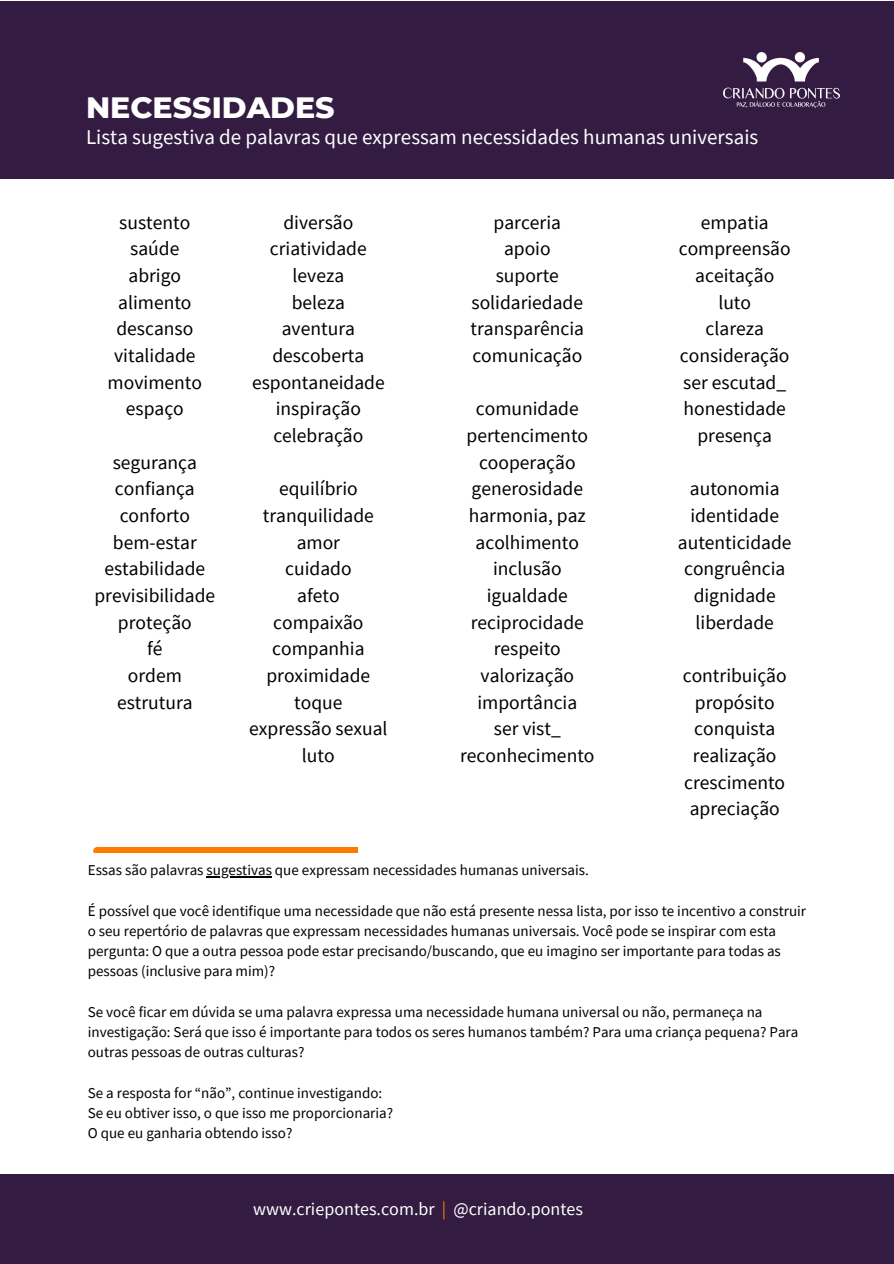
<style>
.page{position:relative;width:894px;height:1264px;background:#fff}
.page>*{position:absolute;margin:0;border:0;box-sizing:border-box;transform-origin:0 0}
.t1{font:800 30px "Montserrat";color:#fff}
.t2{font:21px "Source Sans Pro";color:#fff}
.t3{font:19.5px/26.7px "Source Sans Pro";color:#000;text-align:center}
.t4{font:18px "Source Sans Pro";color:#fff}
.t5{font:15px/20.2px "Source Sans Pro";color:#000}
.s1{color:#ff7a00}
</style>
<div class="page">
<div style="left:0;top:1173px;width:893px;height:90px;background:#331b42"></div>
<div style="left:0;top:1px;width:893px;height:178px;background:#331b42"></div>
<img style="left:723px;top:52px;width:116px;height:55px">
<svg style="left:93px;top:847px;width:264px;height:5px"></svg>
<hr style="left:206px;top:876px;width:66px;height:1px;background:#000">
<h1 class="t1" style="left:86px;top:89px;width:250px">NECESSIDADES</h1>
<p class="t2" style="left:86px;top:124px;width:673px">Lista sugestiva de palavras que expressam necessidades humanas universais</p>
<p class="t3" style="left:108px;top:208px;width:96px">sustento saúde abrigo alimento descanso vitalidade movimento espaço</p>
<p class="t3" style="left:94px;top:448px;width:122px">segurança confiança conforto bem-estar estabilidade previsibilidade proteção<br>fé<br>ordem estrutura</p>
<p class="t3" style="left:252px;top:208px;width:134px">diversão criatividade leveza<br>beleza<br>aventura descoberta espontaneidade inspiração celebração</p>
<p class="t3" style="left:249px;top:475px;width:140px">equilíbrio tranquilidade amor<br>cuidado<br>afeto<br>compaixão companhia proximidade toque<br>expressão sexual luto</p>
<p class="t3" style="left:470px;top:208px;width:115px">parceria apoio suporte solidariedade transparência comunicação</p>
<p class="t3" style="left:460px;top:395px;width:136px">comunidade pertencimento cooperação generosidade harmonia, paz acolhimento inclusão igualdade reciprocidade respeito valorização importância<br>ser vist_ reconhecimento</p>
<p class="t3" style="left:678px;top:208px;width:113px">empatia compreensão aceitação luto<br>clareza consideração ser escutad_ honestidade presença</p>
<p class="t3" style="left:677px;top:475px;width:115px">autonomia identidade autenticidade congruência dignidade liberdade</p>
<p class="t3" style="left:682px;top:661px;width:105px">contribuição propósito conquista realização crescimento apreciação</p>
<p class="t5" style="left:88px;top:859px;width:502px">Essas são palavras sugestivas que expressam necessidades humanas universais.</p>
<p class="t5" style="left:88px;top:900px;width:719px">É possível que você identifique uma necessidade que não está presente nessa lista, por isso te incentivo a construir o seu repertório de palavras que expressam necessidades humanas universais. Você pode se inspirar com esta pergunta: O que a outra pessoa pode estar precisando/buscando, que eu imagino ser importante para todas as pessoas (inclusive para mim)?</p>
<p class="t5" style="left:88px;top:1001px;width:711px">Se você ficar em dúvida se uma palavra expressa uma necessidade humana universal ou não, permaneça na investigação: Será que isso é importante para todos os seres humanos também? Para uma criança pequena? Para outras pessoas de outras culturas?</p>
<p class="t5" style="left:88px;top:1082px;width:307px">Se a resposta for “não”, continue investigando:<br>Se eu obtiver isso, o que isso me proporcionaria?<br>O que eu ganharia obtendo isso?</p>
<p class="t4" style="left:253px;top:1197px;width:331px">www.criepontes.com.br <span class="s1">|</span> @criando.pontes</p>
</div>
